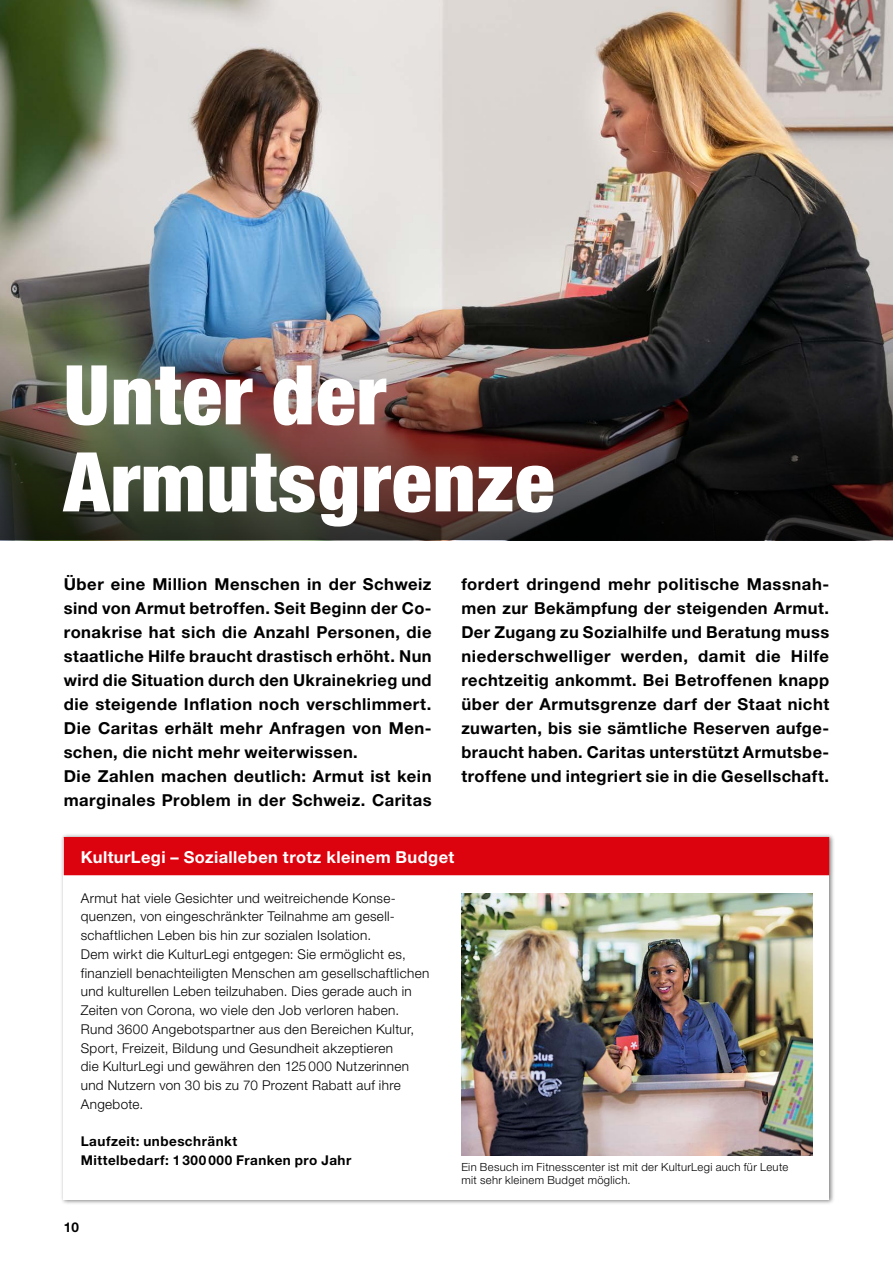
<style>
.page{position:relative;width:893px;height:1263px;background:#fff}
.page>*{position:absolute;margin:0;border:0;box-sizing:border-box;transform-origin:0 0}
.t1{font:900 condensed 82.5px/87px "Helvetica Neue LT Std";letter-spacing:.015em;color:#fff}
.t2{font:700 16.5px/24px "Helvetica Neue LT Std";letter-spacing:.025em;color:#000}
.t3{font:700 16.5px "Helvetica Neue LT Std";letter-spacing:.025em;color:#fff}
.t4{font:300 13.5px/18.8px "Helvetica Neue LT Std";letter-spacing:.025em;color:#000}
.t5{font:700 13.5px/18.8px "Helvetica Neue LT Std";letter-spacing:.035em;color:#000}
.t6{font:300 11.25px/13.5px "Helvetica Neue LT Std";letter-spacing:.03em;color:#000}
</style>
<div class="page">
<img style="left:0;top:0;width:893px;height:305px">
<img style="left:0;top:305px;width:893px;height:235px">
<div style="left:60px;top:833px;width:775px;height:372px;background:#000;opacity:.5"></div>
<div style="left:64px;top:838px;width:765px;height:361px;background:#fff"></div>
<div style="left:64px;top:837px;width:765px;height:38px;background:#dc030e"></div>
<img style="left:461px;top:894px;width:351px;height:261px">
<h1 class="t1" style="left:64px;top:350px;width:492px">Unter der<br>Armutsgrenze</h1>
<p class="t2" style="left:64px;top:572px;width:369px">Über eine Million Menschen in der Schweiz sind von Armut betroffen. Seit Beginn der Co&shy;ronakrise hat sich die Anzahl Personen, die staatliche Hilfe braucht drastisch erhöht. Nun wird die Situation durch den Ukrainekrieg und die steigende Inflation noch verschlimmert.<br>Die Caritas erhält mehr Anfragen von Men&shy;schen, die nicht mehr weiterwissen.<br>Die Zahlen machen deutlich: Armut ist kein marginales Problem in der Schweiz. Caritas</p>
<p class="t2" style="left:461px;top:572px;width:369px;text-align:justify">fordert dringend mehr politische Massnah&shy;men zur Bekämpfung der steigenden Armut.<br>Der Zugang zu Sozialhilfe und Beratung muss niederschwelliger werden, damit die Hilfe rechtzeitig ankommt. Bei Betroffenen knapp über der Armutsgrenze darf der Staat nicht zuwarten, bis sie sämtliche Reserven aufge&shy;braucht haben. Caritas unterstützt Armutsbe&shy;troffene und integriert sie in die Gesellschaft.</p>
<p class="t3" style="left:81px;top:846px;width:375px">KulturLegi – Sozialleben trotz kleinem Budget</p>
<p class="t4" style="left:81px;top:888px;width:350px">Armut hat viele Gesichter und weitreichende Konse&shy;quenzen, von eingeschränkter Teilnahme am gesell&shy;schaftlichen Leben bis hin zur sozialen Isolation.<br>Dem wirkt die KulturLegi entgegen: Sie ermöglicht es, finanziell benachteiligten Menschen am gesellschaftlichen und kulturellen Leben teilzuhaben. Dies gerade auch in Zeiten von Corona, wo viele den Job verloren haben.<br>Rund 3600 Angebotspartner aus den Bereichen Kultur, Sport, Freizeit, Bildung und Gesundheit akzeptieren<br>die KulturLegi und gewähren den 125 000 Nutzerinnen und Nutzern von 30 bis zu 70 Prozent Rabatt auf ihre Angebote.</p>
<p class="t5" style="left:81px;top:1132px;width:272px">Laufzeit: unbeschränkt<br>Mittelbedarf: 1 300 000 Franken pro Jahr</p>
<p class="t6" style="left:461px;top:1160px;width:328px">Ein Besuch im Fitnesscenter ist mit der KulturLegi auch für Leute mit sehr kleinem Budget möglich.</p>
<p class="t5" style="left:64px;top:1218px;width:17px">10</p>
</div>
